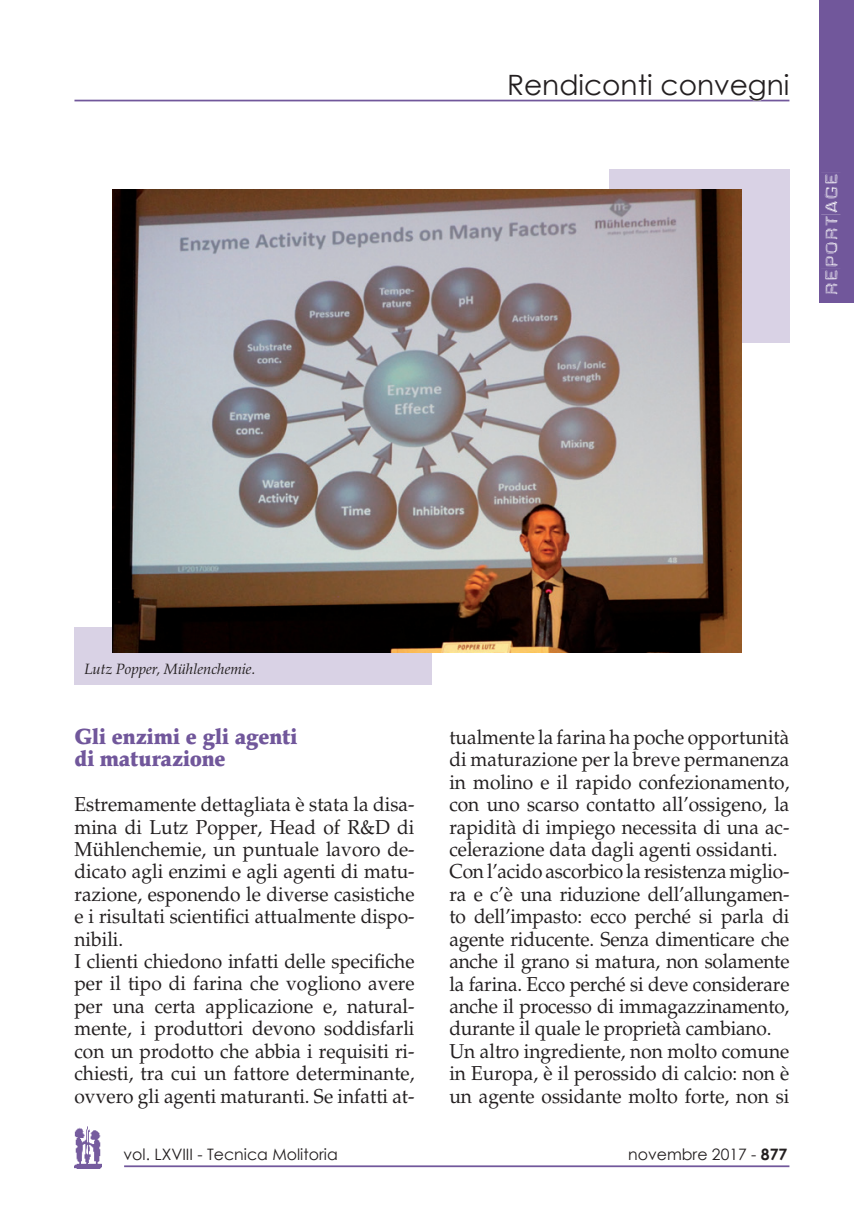
<style>
.page{position:relative;width:854px;height:1211px;background:#fff}
.page>*{position:absolute;margin:0;border:0;box-sizing:border-box;transform-origin:0 0}
.t1{font:35px "Dymo";color:#71579b}
.t2{font:28px "Century Gothic";color:#231f20}
.t3{font:900 21.88px/22.4px "Palatino LT Std";color:#71579b;scale:.95 1}
.t4{font:20.12px/22.4px "Palatino LT Std";color:#231f20;scale:.95 1}
.t5{font:15.75px "Century Gothic";color:#231f20}
.t6{font:italic 14.88px "Palatino LT Std";letter-spacing:-.005em;color:#231f20}
.s1{font-weight:700}
</style>
<div class="page">
<hr style="left:74px;top:100px;width:715px;height:1px;background:#71579b">
<svg style="left:660px;top:99px;width:129px;height:3px"></svg>
<hr style="left:124px;top:1165px;width:665px;height:2px;background:#71579b">
<img style="left:74px;top:1126px;width:27px;height:42px">
<div style="left:818px;top:0;width:35px;height:303px;background:#71579b"></div>
<div style="left:820px;top:172px;width:20px;height:124px;background:#fff"></div>
<div style="left:74px;top:628px;width:358px;height:57px;background:#d9d2e5"></div>
<div style="left:609px;top:169px;width:180px;height:173px;background:#d9d2e5"></div>
<img style="left:112px;top:189px;width:629px;height:463px">
<h2 class="t2" style="left:507px;top:67px;width:284px">Rendiconti convegni</h2>
<h1 class="t1" style="left:813px;top:296px;width:125px;rotate:-90deg">REPORTAGE</h1>
<p class="t6" style="left:84px;top:660px;width:172px">Lutz Popper, Mühlenchemie.</p>
<p class="t3" style="left:74px;top:725px;width:236px">Gli enzimi e gli agenti di maturazione</p>
<p class="t4" style="left:74px;top:793px;width:359px">Estremamente dettagliata è stata la disa&shy;mina di Lutz Popper, Head of R&amp;D di Mühlenchemie, un puntuale lavoro de&shy;dicato agli enzimi e agli agenti di matu&shy;razione, esponendo le diverse casistiche e i risultati scientifici attualmente dispo&shy;nibili.<br>I clienti chiedono infatti delle specifiche per il tipo di farina che vogliono avere per una certa applicazione e, natural&shy;mente, i produttori devono soddisfarli con un prodotto che abbia i requisiti ri&shy;chiesti, tra cui un fattore determinante, ovvero gli agenti maturanti. Se infatti at-</p>
<p class="t4" style="left:449px;top:726px;width:359px">tualmente la farina ha poche opportunità di maturazione per la breve permanenza in molino e il rapido confezionamento, con uno scarso contatto all’ossigeno, la rapidità di impiego necessita di una ac&shy;celerazione data dagli agenti ossidanti.<br>Con l’acido ascorbico la resistenza miglio&shy;ra e c’è una riduzione dell’allungamen&shy;to dell’impasto: ecco perché si parla di agente riducente. Senza dimenticare che anche il grano si matura, non solamente la farina. Ecco perché si deve considerare anche il processo di immagazzinamento, durante il quale le proprietà cambiano.<br>Un altro ingrediente, non molto comune in Europa, è il perossido di calcio: non è un agente ossidante molto forte, non si</p>
<p class="t5" style="left:123px;top:1145px;width:216px">vol. LXVIII - Tecnica Molitoria</p>
<p class="t5" style="left:628px;top:1145px;width:161px">novembre 2017 - <span class="s1">877</span></p>
</div>
